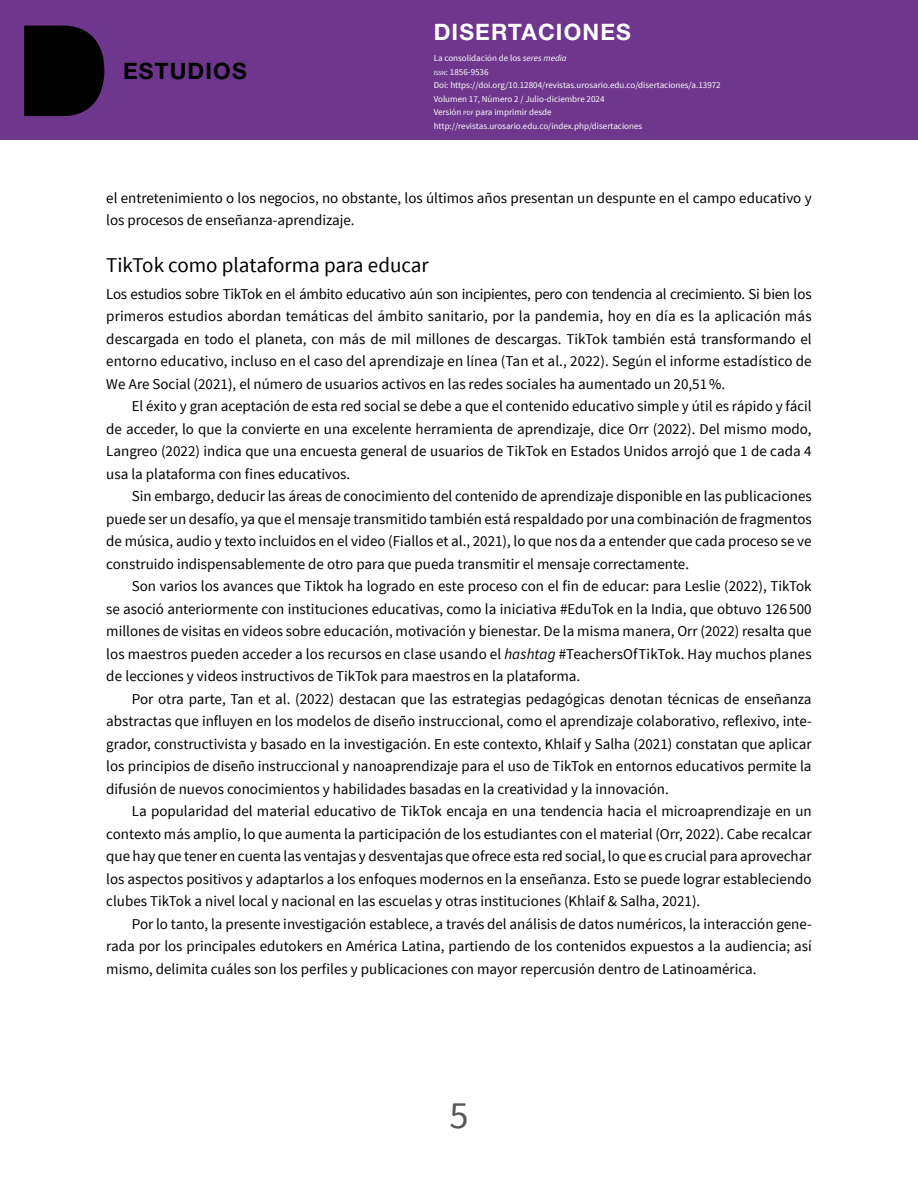
<style>
.page{position:relative;width:918px;height:1188px;background:#fff}
.page>*{position:absolute;margin:0;border:0;box-sizing:border-box;transform-origin:0 0}
.t1{font:38.4px "Source Sans Pro";color:#575756}
.t2{font:700 22.65px "Helvetica Neue LT Std";letter-spacing:.05em;color:#fff}
.t3{font:700 22.65px "Helvetica Neue LT Std";letter-spacing:.05em;color:#000}
.t4{font:21px "Source Sans Pro";color:#000}
.t5{font:15px/22.5px "Source Sans Pro";color:#000;text-align:justify}
.t6{font:9px/13.5px "Source Sans Pro";color:#fff}
.s1{font-style:italic}
.s2{font-size:6.3px}
</style>
<div class="page">
<div style="left:0;top:0;width:918px;height:139px;background:#6e368c"></div>
<svg style="left:24px;top:26px;width:80px;height:90px;background:#0a040c"></svg>
<h2 class="t3" style="left:123px;top:57px;width:125px">ESTUDIOS</h2>
<h2 class="t2" style="left:434px;top:18px;width:199px">DISERTACIONES</h2>
<p class="t6" style="left:434px;top:52px;width:289px">La consolidación de los <span class="s1">seres media<br></span><span class="s2">ISSN</span>: 1856-9536<br>Doi: https://doi.org/10.12804/revistas.urosario.edu.co/disertaciones/a.13972<br>Volumen 17, Número 2 / Julio-diciembre 2024<br>Versión <span class="s2">PDF</span> para imprimir desde http://revistas.urosario.edu.co/index.php/disertaciones</p>
<p class="t5" style="left:106px;top:187px;width:707px">el entretenimiento o los negocios, no obstante, los últimos años presentan un despunte en el campo educativo y los procesos de enseñanza-aprendizaje.</p>
<h3 class="t4" style="left:106px;top:252px;width:324px">TikTok como plataforma para educar</h3>
<p class="t5" style="left:106px;top:283px;width:707px">Los estudios sobre TikTok en el ámbito educativo aún son incipientes, pero con tendencia al crecimiento. Si bien los primeros estudios abordan temáticas del ámbito sanitario, por la pandemia, hoy en día es la aplicación más descargada en todo el planeta, con más de mil millones de descargas. TikTok también está transformando el entorno educativo, incluso en el caso del aprendizaje en línea (Tan et al., 2022). Según el informe estadístico de We Are Social (2021), el número de usuarios activos en las redes sociales ha aumentado un 20,51%.</p>
<p class="t5" style="left:106px;top:395px;width:707px;text-indent:26px">El éxito y gran aceptación de esta red social se debe a que el contenido educativo simple y útil es rápido y fácil de acceder, lo que la convierte en una excelente herramienta de aprendizaje, dice Orr (2022). Del mismo modo, Langreo (2022) indica que una encuesta general de usuarios de TikTok en Estados Unidos arrojó que 1 de cada 4 usa la plataforma con fines educativos.</p>
<p class="t5" style="left:106px;top:485px;width:707px;text-indent:26px">Sin embargo, deducir las áreas de conocimiento del contenido de aprendizaje disponible en las publicaciones puede ser un desafío, ya que el mensaje transmitido también está respaldado por una combinación de fragmentos de música, audio y texto incluidos en el video (Fiallos et al., 2021), lo que nos da a entender que cada proceso se ve construido indispensablemente de otro para que pueda transmitir el mensaje correctamente.</p>
<p class="t5" style="left:106px;top:575px;width:707px;text-indent:26px">Son varios los avances que Tiktok ha logrado en este proceso con el fin de educar: para Leslie (2022), TikTok se asoció anteriormente con instituciones educativas, como la iniciativa #EduTok en la India, que obtuvo 126 500 millones de visitas en videos sobre educación, motivación y bienestar. De la misma manera, Orr (2022) resalta que los maestros pueden acceder a los recursos en clase usando el <span class="s1">hashtag</span> #TeachersOfTikTok. Hay muchos planes de lecciones y videos instructivos de TikTok para maestros en la plataforma.</p>
<p class="t5" style="left:106px;top:688px;width:707px;text-indent:26px">Por otra parte, Tan et al. (2022) destacan que las estrategias pedagógicas denotan técnicas de enseñanza abstractas que influyen en los modelos de diseño instruccional, como el aprendizaje colaborativo, reflexivo, inte&shy;grador, constructivista y basado en la investigación. En este contexto, Khlaif y Salha (2021) constatan que aplicar los principios de diseño instruccional y nanoaprendizaje para el uso de TikTok en entornos educativos permite la difusión de nuevos conocimientos y habilidades basadas en la creatividad y la innovación.</p>
<p class="t5" style="left:106px;top:800px;width:707px;text-indent:26px">La popularidad del material educativo de TikTok encaja en una tendencia hacia el microaprendizaje en un contexto más amplio, lo que aumenta la participación de los estudiantes con el material (Orr, 2022). Cabe recalcar que hay que tener en cuenta las ventajas y desventajas que ofrece esta red social, lo que es crucial para aprovechar los aspectos positivos y adaptarlos a los enfoques modernos en la enseñanza. Esto se puede lograr estableciendo clubes TikTok a nivel local y nacional en las escuelas y otras instituciones (Khlaif &amp; Salha, 2021).</p>
<p class="t5" style="left:106px;top:913px;width:707px;text-indent:26px">Por lo tanto, la presente investigación establece, a través del análisis de datos numéricos, la interacción gene&shy;rada por los principales edutokers en América Latina, partiendo de los contenidos expuestos a la audiencia; así mismo, delimita cuáles son los perfiles y publicaciones con mayor repercusión dentro de Latinoamérica.</p>
<h1 class="t1" style="left:449px;top:1092px;width:21px">5</h1>
</div>
